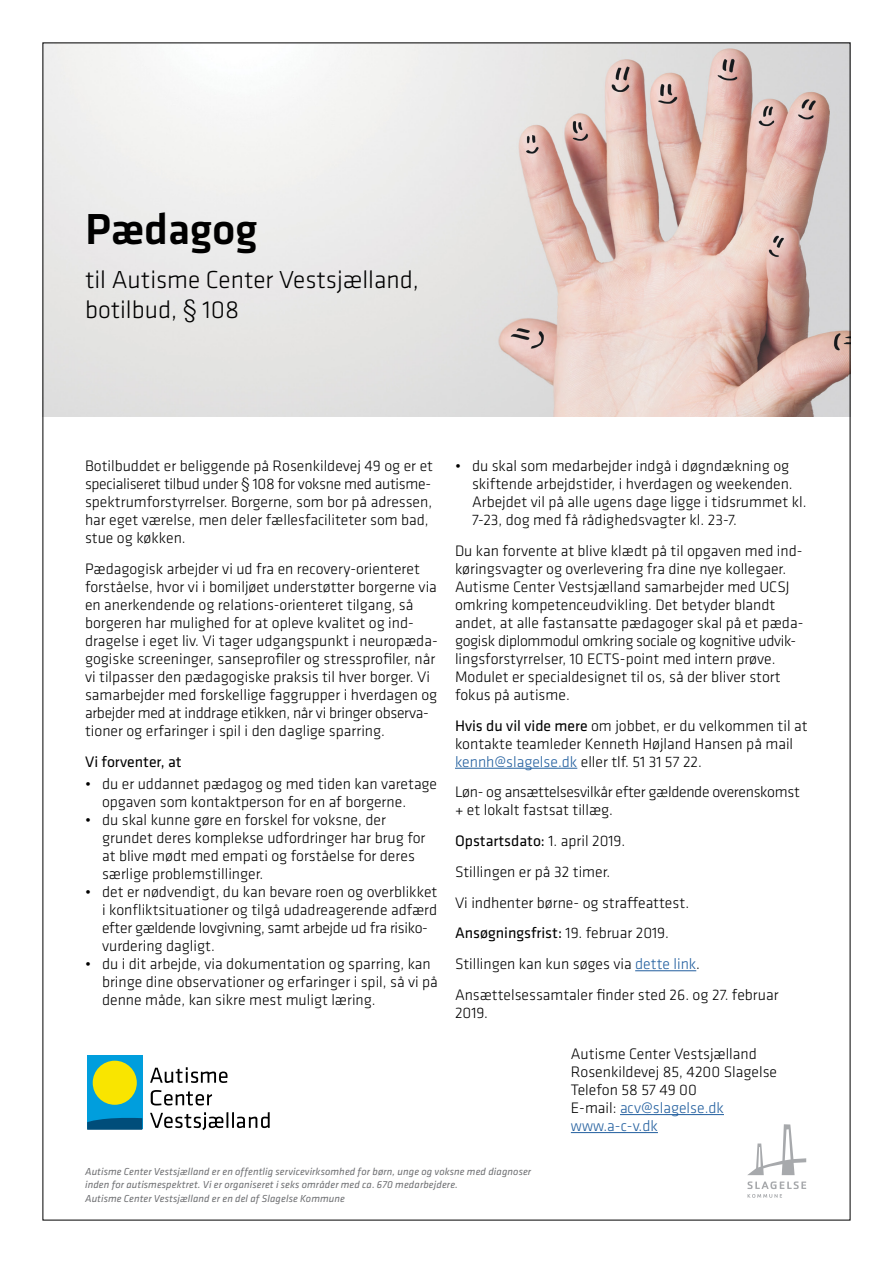
<style>
.page{position:relative;width:893px;height:1263px;background:#fff}
.page>*{position:absolute;margin:0;border:0;box-sizing:border-box;transform-origin:0 0}
.t1{font:500 45px "Klavika Basic";color:#000}
.t2{font:300 25.5px/30.6px "Klavika Basic";color:#000}
.t3{font:300 15.75px/18px "Klavika Basic";color:#000}
.t4{font:300 15.75px/18px "Klavika Basic";letter-spacing:-.02em;color:#000}
.t5{font:15.75px "Klavika Basic";color:#000}
.t6{font:italic 10.5px/13.5px "Klavika Basic";letter-spacing:.01em;color:#6d6e71}
.s1{font-family:"Helvetica"}
.s2{font-weight:400}
.s3{color:#215e9e}
</style>
<div class="page">
<img style="left:45px;top:45px;width:803px;height:372px">
<div style="left:87px;top:1055px;width:55px;height:73px;background:#009edd"></div>
<div style="left:93px;top:1061px;width:44px;height:44px;background:#f9e500;border-radius:50%"></div>
<svg style="left:87px;top:1118px;width:55px;height:12px"></svg>
<svg style="left:150px;top:1067px;width:77px;height:16px"></svg>
<svg style="left:151px;top:1090px;width:61px;height:15px"></svg>
<svg style="left:150px;top:1112px;width:120px;height:18px"></svg>
<hr style="left:620px;top:1114px;width:104px;height:1px;background:#215e9e">
<hr style="left:571px;top:1132px;width:87px;height:1px;background:#215e9e">
<svg style="left:747px;top:1181px;width:59px;height:17px"></svg>
<svg style="left:747px;top:1124px;width:59px;height:51px"></svg>
<hr style="left:455px;top:768px;width:122px;height:1px;background:#215e9e">
<hr style="left:635px;top:970px;width:61px;height:1px;background:#215e9e">
<h1 class="t1" style="left:85px;top:199px;width:174px">Pædagog</h1>
<h2 class="t2" style="left:85px;top:264px;width:335px">til Autisme Center Vestsjælland, botilbud, <span class="s1">§</span> 108</h2>
<p class="t3" style="left:85px;top:457px;width:350px">Botilbuddet er beliggende på Rosenkildevej 49 og er et specialiseret tilbud under <span class="s1">§</span> 108 for voksne med autisme&shy;spektrumforstyrrelser. Borgerne, som bor på adressen, har eget værelse, men deler fællesfaciliteter som bad, stue og køkken.</p>
<p class="t3" style="left:85px;top:559px;width:354px">Pædagogisk arbejder vi ud fra en recovery-orienteret forståelse, hvor vi i bomiljøet understøtter borgerne via en anerkendende og relations-orienteret tilgang, så borgeren har mulighed for at opleve kvalitet og ind&shy;dragelse i eget liv. Vi tager udgangspunkt i neuropæda&shy;gogiske screeninger, sanseprofiler og stressprofiler, når vi tilpasser den pædagogiske praksis til hver borger. Vi samarbejder med forskellige faggrupper i hverdagen og arbejder med at inddrage etikken, når vi bringer observa&shy;tioner og erfaringer i spil i den daglige sparring.</p>
<p class="t5" style="left:85px;top:751px;width:98px">Vi forventer, at</p>
<p class="t3" style="left:102px;top:774px;width:337px;text-indent:-17px">• du er uddannet pædagog og med tiden kan varetage opgaven som kontaktperson for en af borgerne.</p>
<p class="t3" style="left:102px;top:810px;width:325px;text-indent:-17px">• du skal kunne gøre en forskel for voksne, der grundet deres komplekse udfordringer har brug for at blive mødt med empati og forståelse for deres særlige problemstillinger.</p>
<p class="t3" style="left:102px;top:882px;width:337px;text-indent:-17px">• det er nødvendigt, du kan bevare roen og overblikket i konfliktsituationer og tilgå udadreagerende adfærd efter gældende lovgivning, samt arbejde ud fra risiko&shy;vurdering dagligt.</p>
<p class="t3" style="left:102px;top:954px;width:337px;text-indent:-17px">• du i dit arbejde, via dokumentation og sparring, kan bringe dine observationer og erfaringer i spil, så vi på denne måde, kan sikre mest muligt læring.</p>
<p class="t3" style="left:472px;top:457px;width:336px;text-indent:-17px">• du skal som medarbejder indgå i døgndækning og skiftende arbejdstider, i hverdagen og weekenden.<br>Arbejdet vil på alle ugens dage ligge i tidsrummet kl.<br>7-23, dog med få rådighedsvagter kl. 23-7.</p>
<p class="t3" style="left:455px;top:541px;width:350px">Du kan forvente at blive klædt på til opgaven med ind&shy;køringsvagter og overlevering fra dine nye kollegaer.<br>Autisme Center Vestsjælland samarbejder med UCSJ omkring kompetenceudvikling. Det betyder blandt andet, at alle fastansatte pædagoger skal på et pæda&shy;gogisk diplommodul omkring sociale og kognitive udvik&shy;lingsforstyrrelser, 10 ECTS-point med intern prøve.<br>Modulet er specialdesignet til os, så der bliver stort fokus på autisme.</p>
<p class="t3" style="left:455px;top:716px;width:354px"><span class="s2">Hvis du vil vide mere</span> om jobbet, er du velkommen til at kontakte teamleder Kenneth Højland Hansen på mail <span class="s3">kennh@slagelse.dk</span> eller tlf. 51 31 57 22.</p>
<p class="t4" style="left:455px;top:783px;width:347px">Løn- og ansættelsesvilkår efter gældende overenskomst + et lokalt fastsat tillæg.</p>
<p class="t3" style="left:455px;top:825px;width:325px;line-height:30.8px"><span class="s2">Opstartsdato:</span> 1. april 2019.<br>Stillingen er på 32 timer.<br>Vi indhenter børne- og straffeattest.<br><span class="s2">Ansøgningsfrist:</span> 19. februar 2019.<br>Stillingen kan kun søges via <span class="s3">dette link</span>.<br>Ansættelsessamtaler finder sted 26. og 27. februar</p>
<p class="t3" style="left:455px;top:1004px;width:35px">2019.</p>
<p class="t3" style="left:571px;top:1045px;width:208px">Autisme Center Vestsjælland<br>Rosenkildevej 85, 4200 Slagelse<br>Telefon 58 57 49 00<br>E-mail: <span class="s3">acv@slagelse.dk www.a-c-v.dk</span></p>
<p class="t6" style="left:85px;top:1164px;width:448px">Autisme Center Vestsjælland er en offentlig servicevirksomhed for børn, unge og voksne med diagnoser inden for autismespektret. Vi er organiseret i seks områder med ca. 670 medarbejdere.<br>Autisme Center Vestsjælland er en del af Slagelse Kommune</p>
</div>
